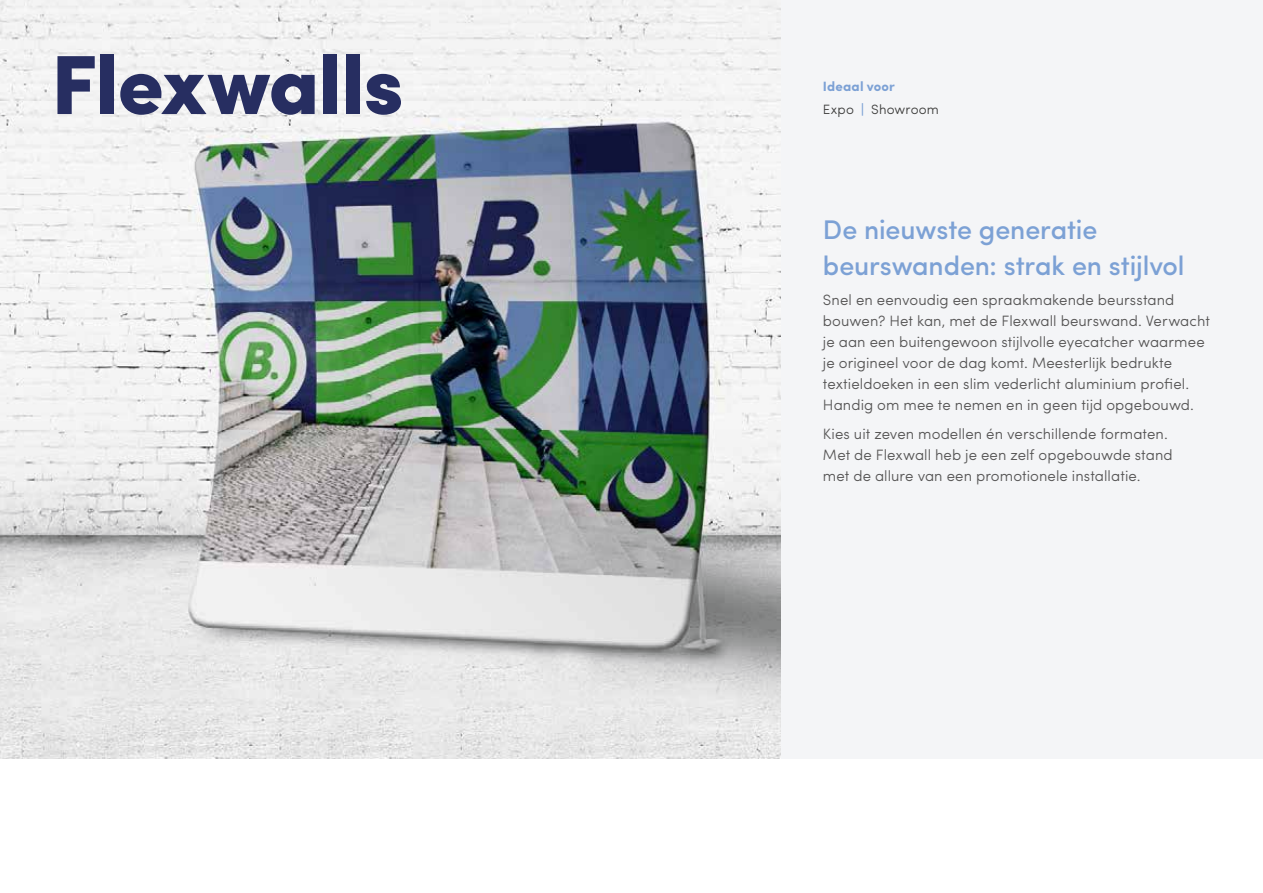
<style>
.page{position:relative;width:1263px;height:893px;background:#fff}
.page>*{position:absolute;margin:0;border:0;box-sizing:border-box;transform-origin:0 0}
.t1{font:900 84px "Sofia Pro";letter-spacing:-.015em;color:#272e61}
.t2{font:500 27px/36px "Sofia Pro";letter-spacing:-.005em;color:#7ca1d5}
.t3{font:300 15px/21px "Sofia Pro";letter-spacing:.005em;color:#555454}
.t4{font:300 13.5px/22.5px "Sofia Pro";letter-spacing:.01em;color:#3c3c3b}
.s1{font-weight:700;color:#7ca1d5}
.s2{font-weight:900;color:#7ca1d5}
</style>
<div class="page">
<div style="left:780px;top:0;width:483px;height:758px;background:#f4f5f7"></div>
<img style="left:0;top:0;width:780px;height:758px">
<h1 class="t1" style="left:51px;top:18px;width:354px">Flexwalls</h1>
<p class="t4" style="left:823px;top:75px;width:117px"><span class="s1">Ideaal voor<br></span>Expo <span class="s2">|</span> Showroom</p>
<h2 class="t2" style="left:823px;top:210px;width:363px">De nieuwste generatie beurswanden: strak en stijlvol</h2>
<p class="t3" style="left:823px;top:288px;width:388px">Snel en eenvoudig een spraakmakende beursstand bouwen? Het kan, met de Flexwall beurswand. Verwacht je aan een buitengewoon stijlvolle eyecatcher waarmee je origineel voor de dag komt. Meesterlijk bedrukte textieldoeken in een slim vederlicht aluminium profiel.<br>Handig om mee te nemen en in geen tijd opgebouwd.</p>
<p class="t3" style="left:823px;top:423px;width:351px">Kies uit zeven modellen én verschillende formaten.<br>Met de Flexwall heb je een zelf opgebouwde stand met de allure van een promotionele installatie.</p>
</div>
